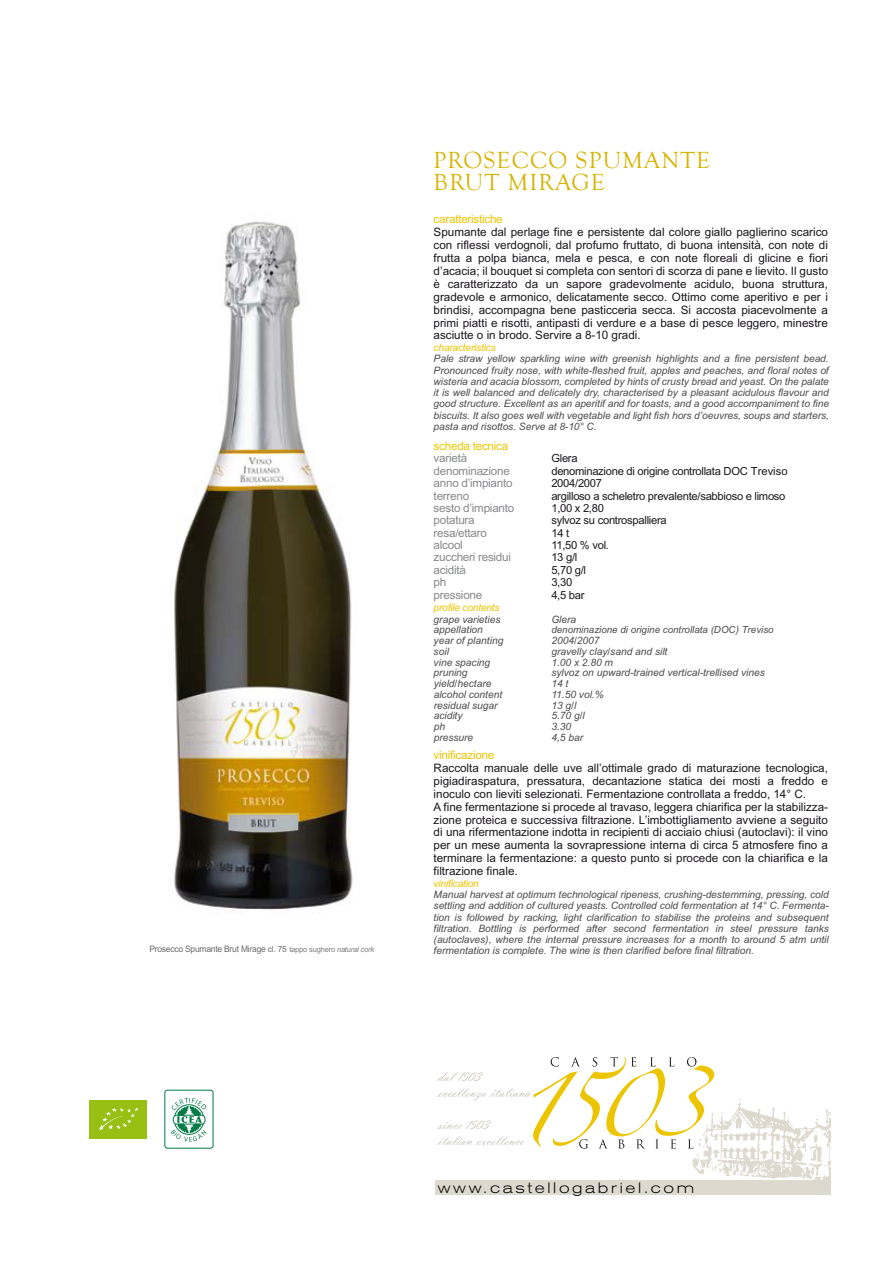
<style>
.page{position:relative;width:893px;height:1263px;background:#fff}
.page>*{position:absolute;margin:0;border:0;box-sizing:border-box;transform-origin:0 0}
.t1{font:24px/21.6px "Goudy Old Style T";letter-spacing:.05em;color:#d6b300}
.t2{font:300 expanded 15px "Akzidenz Grotesk BE";letter-spacing:.175em;color:#0a0606}
.t3{font:11.7px/12.9px "Arial";color:#1a171b;text-align:justify}
.t4{font:11.7px "Arial";letter-spacing:-.02em;color:#87888a}
.t5{font:11.7px "Arial";letter-spacing:-.02em;color:#ecc500}
.t6{font:11.1px "Arial";letter-spacing:-.025em;color:#1a171b}
.t7{font:italic 10.2px/11.2px "Arial";color:#4b4b4d;text-align:justify}
.t8{font:italic 10.2px "Arial";letter-spacing:-.02em;color:#ecc500}
.t9{font:italic 9.75px "Arial";color:#4b4b4d}
.t10{font:8.85px "Arial";letter-spacing:-.025em;color:#696a6c;scale:.95 1}
.s1{font-size:8.4px}
.s2{font-size:7.5px;color:#7b7c7e}
.s3{font-style:italic;font-size:7.5px;color:#7b7c7e}
</style>
<div class="page">
<img style="left:174px;top:221px;width:179px;height:689px">
<div style="left:89px;top:1100px;width:58px;height:38px;background:#97bf14"></div>
<svg style="left:99px;top:1107px;width:40px;height:24px"></svg>
<div style="left:165px;top:1090px;width:48px;height:58px;border:1px solid #007a45;border-radius:2px"></div>
<svg style="left:171px;top:1098px;width:36px;height:44px"></svg>
<img style="left:687px;top:1099px;width:143px;height:96px">
<svg style="left:436px;top:1057px;width:278px;height:91px"></svg>
<div style="left:435px;top:1179px;width:396px;height:15px;background:#ded9ce"></div>
<h1 class="t1" style="left:433px;top:150px;width:278px">PROSECCO SPUMANTE<br>BRUT MIRAGE</h1>
<p class="t5" style="left:433px;top:212px;width:71px">caratteristiche</p>
<p class="t3" style="left:433px;top:226px;width:396px">Spumante dal perlage fine e persistente dal colore giallo paglierino scarico con riflessi verdognoli, dal profumo fruttato, di buona intensità, con note di frutta a polpa bianca, mela e pesca, e con note floreali di glicine e fiori d’acacia; il bouquet si completa con sentori di scorza di pane e lievito. Il gusto è caratterizzato da un sapore gradevolmente acidulo, buona struttura, gradevole e armonico, delicatamente secco. Ottimo come aperitivo e per i brindisi, accompagna bene pasticceria secca. Si accosta piacevolmente a primi piatti e risotti, antipasti di verdure e a base di pesce leggero, minestre asciutte o in brodo. Servire a 8-10 gradi.</p>
<p class="t8" style="left:433px;top:341px;width:64px">characteristics</p>
<p class="t7" style="left:433px;top:353px;width:397px">Pale straw yellow sparkling wine with greenish highlights and a fine persistent bead.<br>Pronounced fruity nose, with white-fleshed fruit, apples and peaches, and floral notes of wisteria and acacia blossom, completed by hints of crusty bread and yeast. On the palate it is well balanced and delicately dry, characterised by a pleasant acidulous flavour and good structure. Excellent as an aperitif and for toasts, and a good accompaniment to fine biscuits. It also goes well with vegetable and light fish hors d’oeuvres, soups and starters, pasta and risottos. Serve at 8-10° C.</p>
<p class="t5" style="left:433px;top:439px;width:76px">scheda tecnica</p>
<p class="t4" style="left:433px;top:452px;width:35px">varietà</p>
<p class="t6" style="left:551px;top:452px;width:28px">Glera</p>
<p class="t4" style="left:433px;top:464px;width:78px">denominazione</p>
<p class="t6" style="left:551px;top:465px;width:238px">denominazione di origine controllata DOC Treviso</p>
<p class="t4" style="left:433px;top:476px;width:80px">anno d’impianto</p>
<p class="t6" style="left:551px;top:477px;width:52px">2004/2007</p>
<p class="t4" style="left:433px;top:489px;width:37px">terreno</p>
<p class="t6" style="left:551px;top:489px;width:236px">argilloso a scheletro prevalente/sabbioso e limoso</p>
<p class="t4" style="left:433px;top:501px;width:82px">sesto d’impianto</p>
<p class="t6" style="left:551px;top:502px;width:54px">1,00 x 2,80</p>
<p class="t4" style="left:433px;top:513px;width:43px">potatura</p>
<p class="t6" style="left:551px;top:514px;width:117px">sylvoz su controspalliera</p>
<p class="t4" style="left:433px;top:526px;width:55px">resa/ettaro</p>
<p class="t6" style="left:551px;top:526px;width:19px">14 t</p>
<p class="t4" style="left:433px;top:538px;width:31px">alcool</p>
<p class="t6" style="left:551px;top:539px;width:59px">11,50 % vol.</p>
<p class="t4" style="left:433px;top:551px;width:79px">zuccheri residui</p>
<p class="t6" style="left:551px;top:551px;width:27px">13 g/l</p>
<p class="t4" style="left:433px;top:563px;width:34px">acidità</p>
<p class="t6" style="left:551px;top:563px;width:36px">5,70 g/l</p>
<p class="t4" style="left:433px;top:575px;width:14px">ph</p>
<p class="t6" style="left:551px;top:576px;width:22px">3,30</p>
<p class="t4" style="left:433px;top:588px;width:50px">pressione</p>
<p class="t6" style="left:551px;top:588px;width:35px">4,5 bar</p>
<p class="t8" style="left:433px;top:601px;width:68px">profile contents</p>
<p class="t7" style="left:433px;top:613px;width:68px">grape varieties</p>
<p class="t7" style="left:551px;top:613px;width:26px">Glera</p>
<p class="t7" style="left:433px;top:624px;width:51px">appellation</p>
<p class="t9" style="left:551px;top:624px;width:224px">denominazione di origine controllata (DOC) Treviso</p>
<p class="t7" style="left:433px;top:635px;width:71px">year of planting</p>
<p class="t7" style="left:551px;top:635px;width:50px">2004/2007</p>
<p class="t7" style="left:433px;top:646px;width:17px">soil</p>
<p class="t7" style="left:551px;top:646px;width:118px">gravelly clay/sand and silt</p>
<p class="t7" style="left:433px;top:656px;width:58px">vine spacing</p>
<p class="t7" style="left:551px;top:656px;width:63px">1.00 x 2.80 m</p>
<p class="t7" style="left:433px;top:667px;width:35px">pruning</p>
<p class="t7" style="left:551px;top:667px;width:215px">sylvoz on upward-trained vertical-trellised vines</p>
<p class="t7" style="left:433px;top:678px;width:59px">yield/hectare</p>
<p class="t7" style="left:551px;top:678px;width:18px">14 t</p>
<p class="t7" style="left:433px;top:689px;width:70px">alcohol content</p>
<p class="t7" style="left:551px;top:689px;width:54px">11.50 vol.%</p>
<p class="t7" style="left:433px;top:699px;width:65px">residual sugar</p>
<p class="t7" style="left:551px;top:699px;width:26px">13 g/l</p>
<p class="t7" style="left:433px;top:710px;width:30px">acidity</p>
<p class="t7" style="left:551px;top:710px;width:35px">5.70 g/l</p>
<p class="t7" style="left:433px;top:721px;width:13px">ph</p>
<p class="t7" style="left:551px;top:721px;width:21px">3.30</p>
<p class="t7" style="left:433px;top:732px;width:41px">pressure</p>
<p class="t7" style="left:551px;top:732px;width:33px">4,5 bar</p>
<p class="t5" style="left:433px;top:748px;width:62px">vinificazione</p>
<p class="t3" style="left:433px;top:761px;width:396px;text-align:left">Raccolta manuale delle uve all’ottimale grado di maturazione tecnologica, pigiadiraspatura, pressatura, decantazione statica dei mosti a freddo e inoculo con lieviti selezionati. Fermentazione controllata a freddo, 14° C.<br>A fine fermentazione si procede al travaso, leggera chiarifica per la stabilizza&shy;zione proteica e successiva filtrazione. L’imbottigliamento avviene a seguito di una rifermentazione indotta in recipienti di acciaio chiusi (autoclavi): il vino per un mese aumenta la sovrapressione interna di circa 5 atmosfere fino a terminare la fermentazione: a questo punto si procede con la chiarifica e la filtrazione finale.</p>
<p class="t8" style="left:433px;top:877px;width:47px">vinification</p>
<p class="t7" style="left:433px;top:889px;width:397px">Manual harvest at optimum technological ripeness, crushing-destemming, pressing, cold settling and addition of cultured yeasts. Controlled cold fermentation at 14° C. Fermenta&shy;tion is followed by racking, light clarification to stabilise the proteins and subsequent filtration. Bottling is performed after second fermentation in steel pressure tanks (autoclaves), where the internal pressure increases for a month to around 5 atm until</p>
<p class="t10" style="left:149px;top:944px;width:238px">Prosecco Spumante Brut Mirage <span class="s1">cl. 75</span> <span class="s2">tappo sughero</span> <span class="s3">natural cork</span></p>
<p class="t7" style="left:433px;top:945px;width:322px">fermentation is complete. The wine is then clarified before final filtration.</p>
<h2 class="t2" style="left:438px;top:1179px;width:258px">www.castellogabriel.com</h2>
</div>
